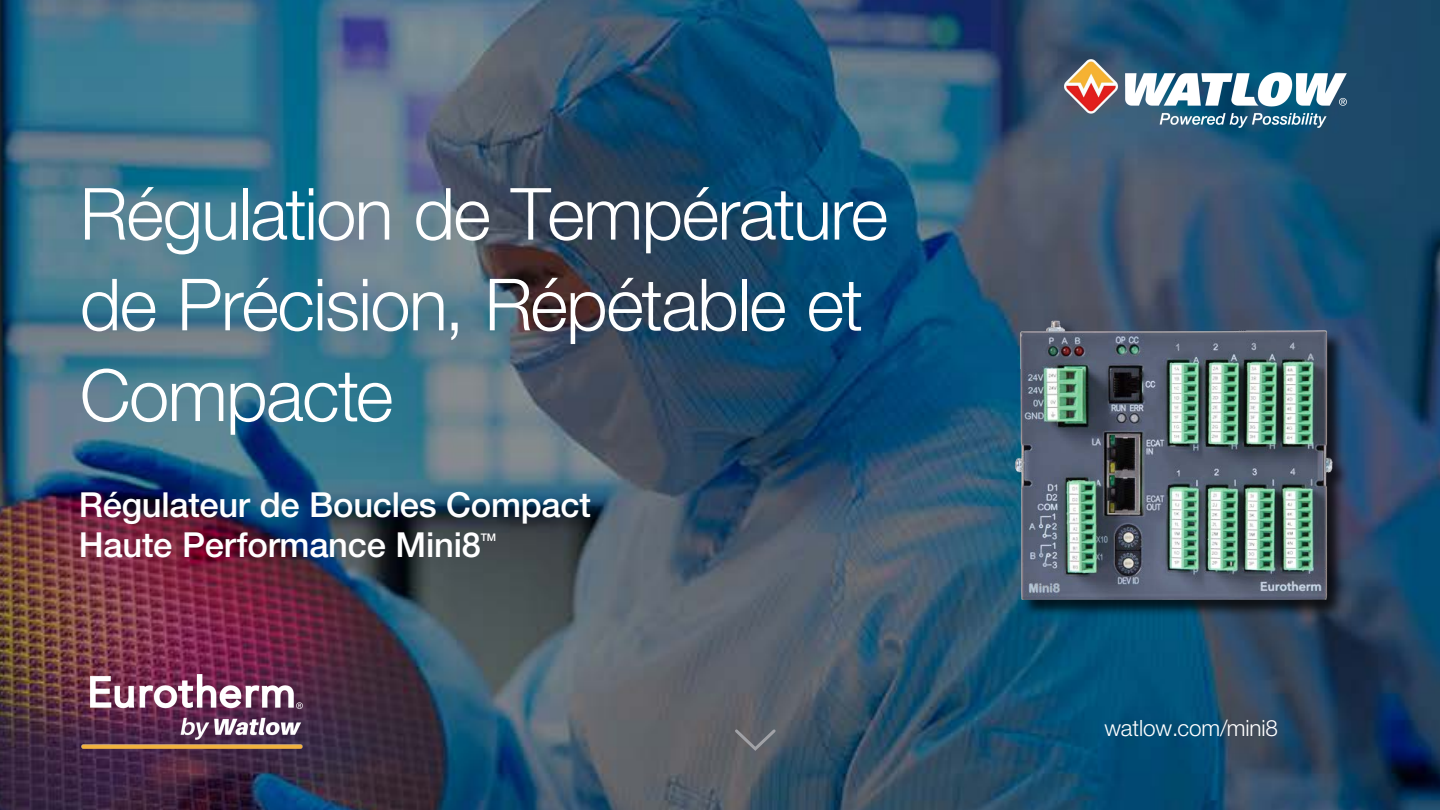
<style>
.page{position:relative;width:1440px;height:810px;background:#fff}
.page>*{position:absolute;margin:0;border:0;box-sizing:border-box;transform-origin:0 0}
.t1{font:300 72px/90.8px "Helvetica Neue LT Std";letter-spacing:-.02em;color:#fff}
.t2{font:500 34.5px/40.9px "Helvetica Neue LT Std";letter-spacing:-.01em;color:#fff}
.t3{font:300 22.5px "Helvetica Neue LT Std";letter-spacing:-.005em;color:#fff}
.t4{font:500 10.5px "Helvetica Neue LT Std";color:#fff}
</style>
<div class="page">
<img style="left:0;top:0;width:1440px;height:810px">
<svg style="left:732px;top:727px;width:46px;height:26px"></svg>
<div style="left:1016px;top:321px;width:334px;height:297px;background:#000;opacity:.75"></div>
<img style="left:1001px;top:309px;width:340px;height:299px">
<img style="left:1065px;top:59px;width:281px;height:68px">
<img style="left:82px;top:674px;width:221px;height:75px">
<p class="t1" style="left:80px;top:167px;width:810px">Régulation de Température de Précision, Répétable et<br>Compacte</p>
<p class="t2" style="left:79px;top:483px;width:514px">Régulateur de Boucles Compact<br>Haute Performance Mini8</p>
<p class="t4" style="left:481px;top:531px;width:17px">TM</p>
<p class="t3" style="left:1104px;top:715px;width:175px">watlow.com/mini8</p>
</div>
